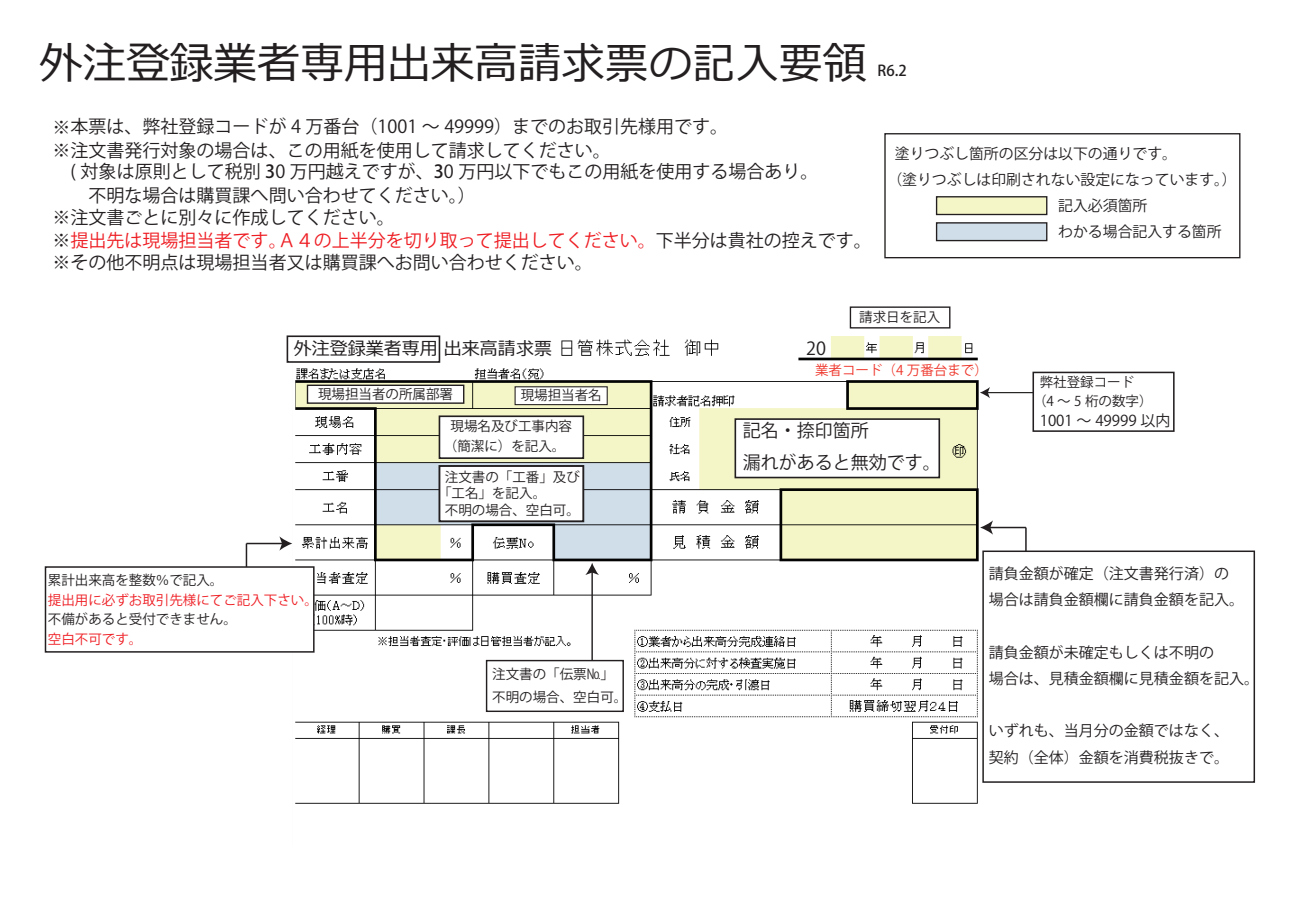
<style>
.page{position:relative;width:1289px;height:919px;background:#fff}
.page>*{position:absolute;margin:0;border:0;box-sizing:border-box;transform-origin:0 0}
.t1{font:43.5px "Meiryo";color:#231f20}
.t2{font:18px/22.8px "Koz Go Pr 6 N";color:#231f20}
.t3{font:18px "Meiryo";color:#231f20}
.t4{font:15px/26.2px "Koz Go Pr 6 N";color:#231f20}
.t5{font:14.85px "Koz Go Pr 6 N";color:#231f20}
.t6{font:500 14.85px "Koz Go Pr 6 N";color:#231f20}
.t7{font:13.5px/19.5px "Koz Go Pr 6 N";color:#231f20}
.t8{font:13.5px "Koz Go Pr 6 N";color:#ee1d23}
.t9{font:13.5px "Koz Go Pr 6 N";color:#ee3429}
.s1{font-weight:500}
.s2{color:#ee1d23}
</style>
<div class="page">
<img style="left:295px;top:336px;width:698px;height:468px">
<div style="left:307px;top:384px;width:157px;height:20px;background:#fff;border:1px solid #231f20"></div>
<div style="left:514px;top:386px;width:93px;height:19px;background:#fff;border:1px solid #231f20"></div>
<div style="left:438px;top:415px;width:146px;height:44px;background:#fff;border:2px solid #231f20"></div>
<div style="left:438px;top:465px;width:146px;height:57px;background:#fff;border:2px solid #231f20"></div>
<div style="left:486px;top:659px;width:138px;height:53px;border:1px solid #231f20"></div>
<hr style="left:591px;top:571px;width:2px;height:89px;background:#231f20">
<svg style="left:585px;top:562px;width:14px;height:13px"></svg>
<div style="left:734px;top:418px;width:206px;height:60px;background:#fff;border:2px solid #231f20"></div>
<div style="left:1032px;top:371px;width:142px;height:61px;border:2px solid #231f20"></div>
<hr style="left:986px;top:392px;width:47px;height:1px;background:#231f20">
<svg style="left:979px;top:387px;width:10px;height:11px"></svg>
<div style="left:982px;top:550px;width:272px;height:232px;border:2px solid #231f20"></div>
<hr style="left:989px;top:526px;width:36px;height:2px;background:#231f20">
<svg style="left:980px;top:520px;width:12px;height:14px"></svg>
<svg style="left:1025px;top:527px;width:1px;height:24px"></svg>
<div style="left:849px;top:306px;width:101px;height:22px;border:1px solid #231f20"></div>
<div style="left:935px;top:196px;width:112px;height:19px;background:#f5f6c7;border:1px solid #231f20"></div>
<div style="left:935px;top:222px;width:112px;height:19px;background:#d0deea;border:1px solid #231f20"></div>
<div style="left:884px;top:133px;width:356px;height:125px;border:1px solid #231f20"></div>
<div style="left:45px;top:566px;width:269px;height:86px;background:#fff;border:2px solid #231f20"></div>
<hr style="left:246px;top:542px;width:37px;height:2px;background:#231f20">
<svg style="left:279px;top:536px;width:13px;height:14px"></svg>
<svg style="left:246px;top:543px;width:1px;height:24px"></svg>
<div style="left:798px;top:338px;width:28px;height:17px;background:#fff"></div>
<div style="left:294px;top:336px;width:199px;height:21px;background:#fff"></div>
<div style="left:286px;top:335px;width:154px;height:28px;border:2px solid #231f20"></div>
<div style="left:837px;top:364px;width:102px;height:15px;background:#fff"></div>
<h1 class="t1" style="left:39px;top:33px;width:828px">外注登録業者専用出来高請求票の記入要領</h1>
<p class="t6" style="left:877px;top:63px;width:31px">R6.2</p>
<p class="t2" style="left:53px;top:115px;width:677px;line-height:23.4px">※本票は、弊社登録コードが 4 万番台（1001 ～ 49999）までのお取引先様用です。※注文書発行対象の場合は、この用紙を使用して請求してください。</p>
<p class="t2" style="left:53px;top:161px;width:820px;text-indent:18px">( 対象は原則として税別 <span class="s1">3</span>0 万円越えですが、<span class="s1">3</span>0 万円以下でもこの用紙を使用する場合あり。<br>　　不明な場合は購買課へ問い合わせてください。）<br>※注文書ごとに別々に作成してください。<br>※<span class="s2">提出先は現場担当者です。Ａ４の上半分を切り取って提出してください。</span>下半分は貴社の控えです。※その他不明点は現場担当者又は購買課へお問い合わせください。</p>
<p class="t5" style="left:894px;top:145px;width:284px">塗りつぶし箇所の区分は以下の通りです。</p>
<p class="t5" style="left:887px;top:171px;width:350px">（塗りつぶしは印刷されない設定になっています。）</p>
<p class="t5" style="left:1058px;top:197px;width:91px">記入必須箇所</p>
<p class="t5" style="left:1058px;top:223px;width:165px">わかる場合記入する箇所</p>
<p class="t7" style="left:859px;top:307px;width:82px">請求日を記入</p>
<p class="t3" style="left:294px;top:336px;width:260px">外注登録業者専用 出来高請求票</p>
<p class="t2" style="left:806px;top:337px;width:21px">20</p>
<p class="t9" style="left:815px;top:362px;width:174px">業者コード（4 万番台まで）</p>
<p class="t7" style="left:318px;top:385px;width:136px">現場担当者の所属部署</p>
<p class="t7" style="left:520px;top:386px;width:82px">現場担当者名</p>
<p class="t7" style="left:444px;top:416px;width:130px;text-align:center">現場名及び工事内容（簡潔に）を記入。</p>
<p class="t7" style="left:445px;top:467px;width:136px">注文書の「工番」及び</p>
<p class="t7" style="left:438px;top:484px;width:109px">「工名」を記入。</p>
<p class="t7" style="left:445px;top:500px;width:136px">不明の場合、空白可。</p>
<p class="t2" style="left:742px;top:415px;width:199px;line-height:31.5px">記名・捺印箇所<br>漏れがあると無効です。</p>
<p class="t7" style="left:1032px;top:372px;width:121px;text-indent:7px">弊社登録コード（4 ～ 5 桁の数字）</p>
<p class="t4" style="left:1039px;top:407px;width:132px">1001 ～ 49999 以内</p>
<p class="t7" style="left:48px;top:570px;width:177px">累計出来高を整数％で記入。</p>
<p class="t8" style="left:48px;top:592px;width:271px">提出用に必ずお取引先様にてご記入下さい。</p>
<p class="t7" style="left:48px;top:609px;width:190px">不備があると受付できません。</p>
<p class="t8" style="left:48px;top:631px;width:96px">空白不可です。</p>
<p class="t7" style="left:492px;top:662px;width:136px;line-height:23.7px">注文書の「伝票№」不明の場合、空白可。</p>
<p class="t4" style="left:988px;top:560px;width:256px">請負金額が確定（注文書発行済）の場合は請負金額欄に請負金額を記入。</p>
<p class="t4" style="left:988px;top:639px;width:271px">請負金額が未確定もしくは不明の<br>場合は、見積金額欄に見積金額を記入。</p>
<p class="t4" style="left:988px;top:718px;width:241px">いずれも、当月分の金額ではなく、契約（全体）金額を消費税抜きで。</p>
</div>
